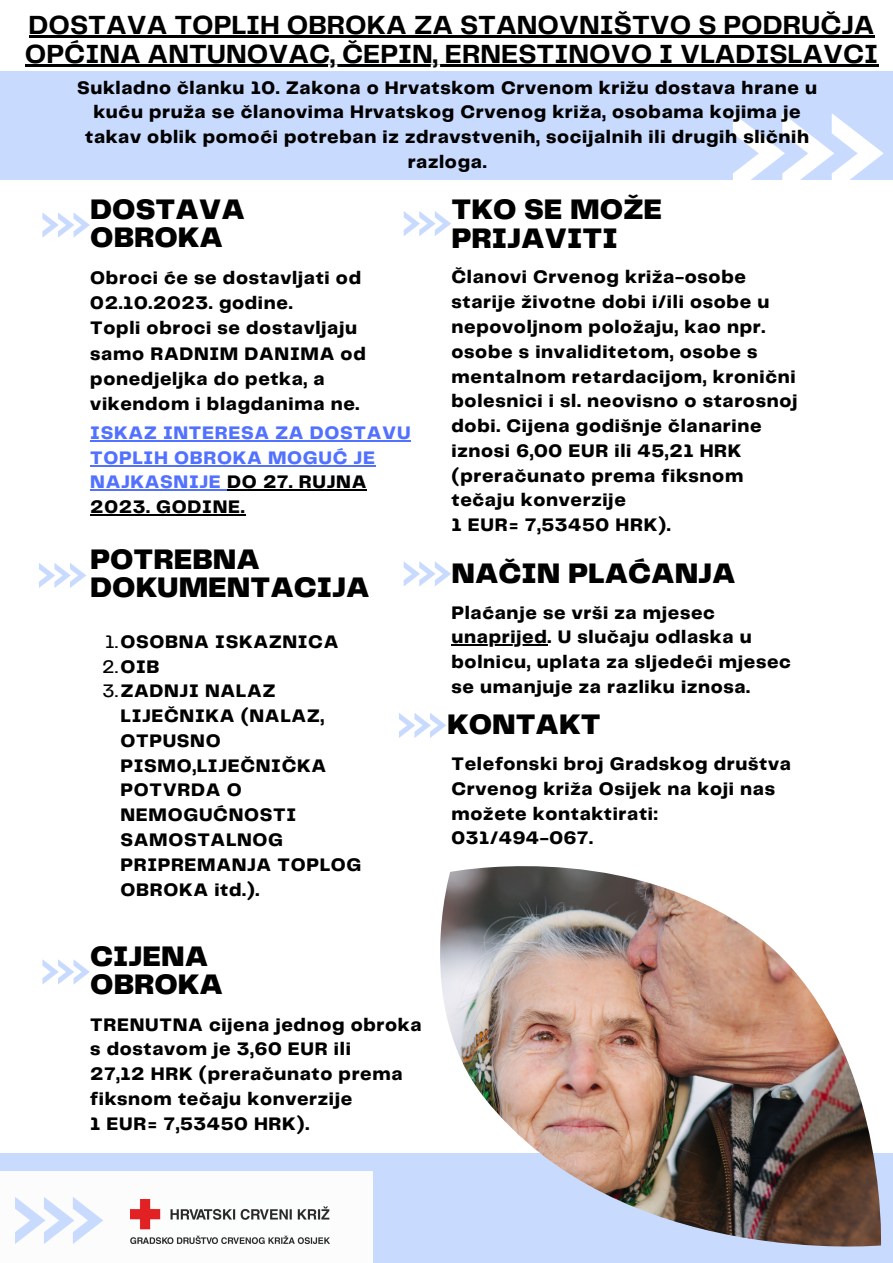
<style>
.page{position:relative;width:893px;height:1263px;background:#fff}
.page>*{position:absolute;margin:0;border:0;box-sizing:border-box;transform-origin:0 0}
.t1{font:900 29.33px/28.1px "Telegraf";color:#000}
.t2{font:700 27.22px/28.7px "Telegraf";color:#000}
.t3{font:800 18.9px/24.8px "Telegraf";letter-spacing:.035em;color:#000}
.t4{font:800 18.9px/24.8px "Telegraf";letter-spacing:.035em;color:#5271ff}
.s1{color:#000}
.s2{font-weight:500}
</style>
<div class="page">
<svg style="left:42px;top:212px;width:48px;height:26px"></svg>
<svg style="left:404px;top:211px;width:47px;height:25px"></svg>
<svg style="left:39px;top:563px;width:47px;height:25px"></svg>
<svg style="left:404px;top:561px;width:47px;height:25px"></svg>
<svg style="left:399px;top:713px;width:47px;height:25px"></svg>
<div style="left:0;top:1153px;width:893px;height:110px;background:#c8dbff"></div>
<div style="left:0;top:1171px;width:373px;height:92px;background:#fbfcfb"></div>
<img style="left:440px;top:866px;width:441px;height:380px">
<img style="left:131px;top:1199px;width:199px;height:45px">
<svg style="left:15px;top:1197px;width:88px;height:47px"></svg>
<div style="left:0;top:71px;width:893px;height:108px;background:#c8dbff"></div>
<hr style="left:29px;top:36px;width:845px;height:2px;background:#000">
<hr style="left:25px;top:65px;width:853px;height:2px;background:#000">
<hr style="left:451px;top:644px;width:96px;height:2px;background:#000">
<svg style="left:733px;top:113px;width:150px;height:67px"></svg>
<svg style="left:42px;top:959px;width:48px;height:25px"></svg>
<hr style="left:90px;top:440px;width:321px;height:2px;background:#5271ff">
<hr style="left:90px;top:465px;width:286px;height:1px;background:#5271ff">
<hr style="left:90px;top:489px;width:137px;height:2px;background:#5271ff">
<hr style="left:227px;top:489px;width:140px;height:2px;background:#000">
<hr style="left:90px;top:514px;width:155px;height:2px;background:#000">
<p class="t2" style="left:25px;top:12px;width:854px">DOSTAVA TOPLIH OBROKA ZA STANOVNIŠTVO S PODRUČJA<br>OPĆINA ANTUNOVAC, ČEPIN, ERNESTINOVO I VLADISLAVCI</p>
<p class="t3" style="left:77px;top:76px;width:741px;text-align:center">Sukladno članku 10. Zakona o Hrvatskom Crvenom križu dostava hrane u kuću pruža se članovima Hrvatskog Crvenog križa, osobama kojima je takav oblik pomoći potreban iz zdravstvenih, socijalnih ili drugih sličnih razloga.</p>
<p class="t1" style="left:90px;top:197px;width:156px">DOSTAVA<br>OBROKA</p>
<p class="t3" style="left:90px;top:266px;width:272px;line-height:25.3px">Obroci će se dostavljati od<br>02.10.2023. godine.</p>
<p class="t3" style="left:90px;top:316px;width:277px;line-height:25.3px">Topli obroci se dostavljaju samo RADNIM DANIMA od ponedjeljka do petka, a vikendom i blagdanima ne.</p>
<p class="t4" style="left:90px;top:421px;width:322px">ISKAZ INTERESA ZA DOSTAVU<br>TOPLIH OBROKA MOGUĆ JE<br>NAJKASNIJE <span class="s1">DO 27. RUJNA<br>2023. GODINE.</span></p>
<p class="t1" style="left:90px;top:547px;width:281px">POTREBNA<br>DOKUMENTACIJA</p>
<p class="t3" style="left:105px;top:630px;width:235px"><span class="s2">1.</span>OSOBNA ISKAZNICA</p>
<p class="t3" style="left:102px;top:655px;width:59px"><span class="s2">2.</span>OIB</p>
<p class="t3" style="left:120px;top:680px;width:242px;text-indent:-18px"><span class="s2">3.</span>ZADNJI NALAZ<br>LIJEČNIKA (NALAZ,<br>OTPUSNO<br>PISMO,LIJEČNIČKA<br>POTVRDA O<br>NEMOGUĆNOSTI<br>SAMOSTALNOG<br>PRIPREMANJA TOPLOG<br>OBROKA itd.).</p>
<p class="t1" style="left:90px;top:943px;width:119px">CIJENA</p>
<p class="t1" style="left:90px;top:971px;width:134px">OBROKA</p>
<p class="t3" style="left:90px;top:1013px;width:333px">TRENUTNA cijena jednog obroka s dostavom je 3,60 EUR ili</p>
<p class="t3" style="left:90px;top:1062px;width:314px">27,12 HRK (preračunato prema fiksnom tečaju konverzije</p>
<p class="t3" style="left:90px;top:1112px;width:220px">1 EUR= 7,53450 HRK).</p>
<p class="t1" style="left:451px;top:197px;width:212px">TKO SE MOŽE<br>PRIJAVITI</p>
<p class="t3" style="left:451px;top:266px;width:347px">Članovi Crvenog križa-osobe starije životne dobi i/ili osobe u nepovoljnom položaju, kao npr. osobe s invaliditetom, osobe s mentalnom retardacijom, kronični bolesnici i sl. neovisno o starosnoj dobi. Cijena godišnje članarine iznosi 6,00 EUR ili 45,21 HRK (preračunato prema fiksnom tečaju konverzije</p>
<p class="t3" style="left:451px;top:513px;width:221px">1 EUR= 7,53450 HRK).</p>
<p class="t1" style="left:451px;top:560px;width:286px">NAČIN PLAĆANJA</p>
<p class="t3" style="left:451px;top:601px;width:341px">Plaćanje se vrši za mjesec unaprijed. U slučaju odlaska u bolnicu, uplata za sljedeći mjesec se umanjuje za razliku iznosa.</p>
<p class="t1" style="left:447px;top:712px;width:155px">KONTAKT</p>
<p class="t3" style="left:451px;top:752px;width:341px">Telefonski broj Gradskog društva<br>Crvenog križa Osijek na koji nas možete kontaktirati:</p>
<p class="t3" style="left:451px;top:827px;width:143px">031/494-067.</p>
</div>
